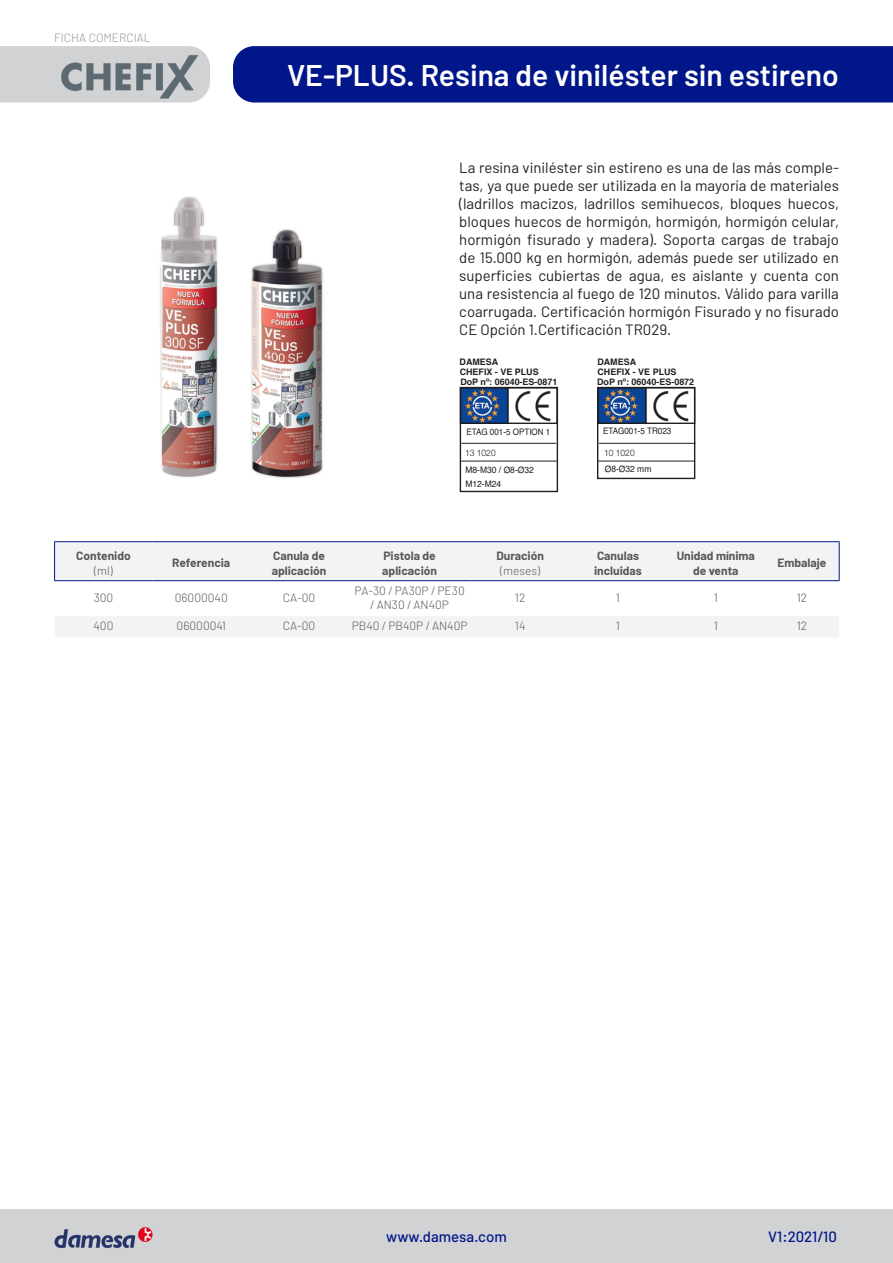
<style>
.page{position:relative;width:893px;height:1263px;background:#fff}
.page>*{position:absolute;margin:0;border:0;box-sizing:border-box;transform-origin:0 0}
.t1{font:600 30px "Barlow";color:#fff}
.t2{font:15px/18px "Barlow";color:#231f20;text-align:justify}
.t3{font:500 15px "Barlow";color:#001689}
.t4{font:700 12px/15px "Barlow";color:#57585a}
.t5{font:300 12px/14.4px "Barlow";color:#57585a;text-align:center}
.t6{font:300 12px "Barlow";color:#939598}
.t7{font:700 9px "Helvetica";color:#231f20}
.t8{font:9px "Helvetica";color:#231f20;scale:.9 1}
.t9{font:9px "Helvetica";color:#231f20;scale:.95 1}
.t10{font:300 9px "Helvetica Neue LT Std";color:#231f20;scale:.95 1}
</style>
<div class="page">
<svg style="left:55px;top:542px;width:784px;height:95px;fill:#f2f3f4"></svg>
<hr style="left:54px;top:541px;width:98px;height:1px;background:#001689">
<hr style="left:54px;top:542px;width:1px;height:38px;background:#001689">
<hr style="left:152px;top:541px;width:98px;height:1px;background:#001689">
<hr style="left:250px;top:541px;width:98px;height:1px;background:#001689">
<hr style="left:348px;top:541px;width:123px;height:1px;background:#001689">
<hr style="left:471px;top:541px;width:98px;height:1px;background:#001689">
<hr style="left:569px;top:541px;width:98px;height:1px;background:#001689">
<hr style="left:667px;top:541px;width:98px;height:1px;background:#001689">
<hr style="left:765px;top:541px;width:75px;height:1px;background:#001689">
<hr style="left:839px;top:542px;width:1px;height:38px;background:#001689">
<hr style="left:54px;top:580px;width:98px;height:1px;background:#001689">
<hr style="left:152px;top:580px;width:98px;height:1px;background:#001689">
<hr style="left:250px;top:580px;width:98px;height:1px;background:#001689">
<hr style="left:348px;top:580px;width:123px;height:1px;background:#001689">
<hr style="left:471px;top:580px;width:98px;height:1px;background:#001689">
<hr style="left:569px;top:580px;width:98px;height:1px;background:#001689">
<hr style="left:667px;top:580px;width:98px;height:1px;background:#001689">
<hr style="left:765px;top:580px;width:75px;height:1px;background:#001689">
<div style="left:0;top:46px;width:210px;height:56px;background:#d1d2d4"></div>
<div style="left:0;top:1209px;width:893px;height:54px;background:#d1d2d4"></div>
<div style="left:233px;top:46px;width:660px;height:56px;background:#001689"></div>
<img style="left:54px;top:1224px;width:99px;height:27px">
<img style="left:54px;top:54px;width:147px;height:44px">
<img style="left:160px;top:196px;width:163px;height:282px">
<svg style="left:462px;top:389px;width:89px;height:33px"></svg>
<div style="left:460px;top:387px;width:98px;height:37px;border:1px solid #231f20"></div>
<div style="left:460px;top:387px;width:98px;height:105px;border:1px solid #231f20"></div>
<hr style="left:462px;top:443px;width:94px;height:1px;background:#231f20">
<svg style="left:599px;top:389px;width:90px;height:33px"></svg>
<div style="left:597px;top:387px;width:98px;height:37px;border:1px solid #231f20"></div>
<div style="left:597px;top:387px;width:98px;height:92px;border:1px solid #231f20"></div>
<hr style="left:599px;top:443px;width:96px;height:1px;background:#231f20">
<hr style="left:460px;top:461px;width:97px;height:1px;background:#231f20">
<hr style="left:598px;top:461px;width:97px;height:1px;background:#231f20">
<p class="t6" style="left:54px;top:30px;width:98px">FICHA COMERCIAL</p>
<p class="t1" style="left:287px;top:57px;width:553px">VE-PLUS. Resina de viniléster sin estireno</p>
<p class="t4" style="left:76px;top:548px;width:56px">Contenido</p>
<p class="t5" style="left:94px;top:563px;width:20px">(ml)</p>
<p class="t2" style="left:459px;top:158px;width:381px">La resina viniléster sin estireno es una de las más comple&shy;tas, ya que puede ser utilizada en la mayoría de materiales (ladrillos macizos, ladrillos semihuecos, bloques huecos, bloques huecos de hormigón, hormigón, hormigón celular, hormigón fisurado y madera). Soporta cargas de trabajo de 15.000 kg en hormigón, además puede ser utilizado en superficies cubiertas de agua, es aislante y cuenta con una resistencia al fuego de 120 minutos. Válido para varilla coarrugada. Certificación hormigón Fisurado y no fisurado CE Opción 1.Certificación TR029.</p>
<p class="t7" style="left:460px;top:355px;width:40px">DAMESA</p>
<p class="t7" style="left:460px;top:365px;width:81px">CHEFIX - VE PLUS</p>
<p class="t7" style="left:597px;top:355px;width:40px">DAMESA</p>
<p class="t7" style="left:597px;top:365px;width:81px">CHEFIX - VE PLUS</p>
<p class="t7" style="left:460px;top:374px;width:99px">DoP nº: 06040-ES-0871</p>
<p class="t7" style="left:597px;top:374px;width:99px">DoP nº: 06040-ES-0872</p>
<p class="t8" style="left:466px;top:425px;width:95px">ETAG 001-5 OPTION 1</p>
<p class="t10" style="left:465px;top:448px;width:34px">13 1020</p>
<p class="t8" style="left:603px;top:424px;width:77px">ETAG001-5 TR023</p>
<p class="t10" style="left:604px;top:447px;width:34px">10 1020</p>
<p class="t9" style="left:465px;top:463px;width:74px">M8-M30 / Ø8-Ø32</p>
<p class="t9" style="left:605px;top:462px;width:51px">Ø8-Ø32 mm</p>
<p class="t9" style="left:465px;top:477px;width:39px">M12-M24</p>
<p class="t4" style="left:172px;top:555px;width:60px">Referencia</p>
<p class="t4" style="left:272px;top:548px;width:56px">Canula de aplicación</p>
<p class="t4" style="left:382px;top:548px;width:56px">Pistola de aplicación</p>
<p class="t4" style="left:496px;top:548px;width:49px">Duración</p>
<p class="t5" style="left:500px;top:563px;width:41px">(meses)</p>
<p class="t4" style="left:594px;top:548px;width:49px">Canulas incluidas</p>
<p class="t4" style="left:677px;top:548px;width:80px;text-align:center">Unidad mínima de venta</p>
<p class="t4" style="left:777px;top:555px;width:50px">Embalaje</p>
<p class="t5" style="left:94px;top:590px;width:21px">300</p>
<p class="t5" style="left:175px;top:590px;width:55px">06000040</p>
<p class="t5" style="left:283px;top:590px;width:34px">CA-00</p>
<p class="t5" style="left:355px;top:583px;width:112px">PA-30 / PA30P / PE30 / AN30 / AN40P</p>
<p class="t5" style="left:515px;top:590px;width:12px">12</p>
<p class="t5" style="left:616px;top:590px;width:6px">1</p>
<p class="t5" style="left:714px;top:590px;width:6px">1</p>
<p class="t5" style="left:797px;top:590px;width:12px">12</p>
<p class="t5" style="left:94px;top:618px;width:21px">400</p>
<p class="t5" style="left:177px;top:618px;width:51px">06000041</p>
<p class="t5" style="left:283px;top:618px;width:34px">CA-00</p>
<p class="t5" style="left:352px;top:618px;width:117px">PB40 / PB40P / AN40P</p>
<p class="t5" style="left:515px;top:618px;width:12px">14</p>
<p class="t5" style="left:616px;top:618px;width:6px">1</p>
<p class="t5" style="left:714px;top:618px;width:6px">1</p>
<p class="t5" style="left:797px;top:618px;width:12px">12</p>
<p class="t3" style="left:386px;top:1228px;width:122px">www.damesa.com</p>
<p class="t3" style="left:768px;top:1228px;width:70px">V1:2021/10</p>
</div>
